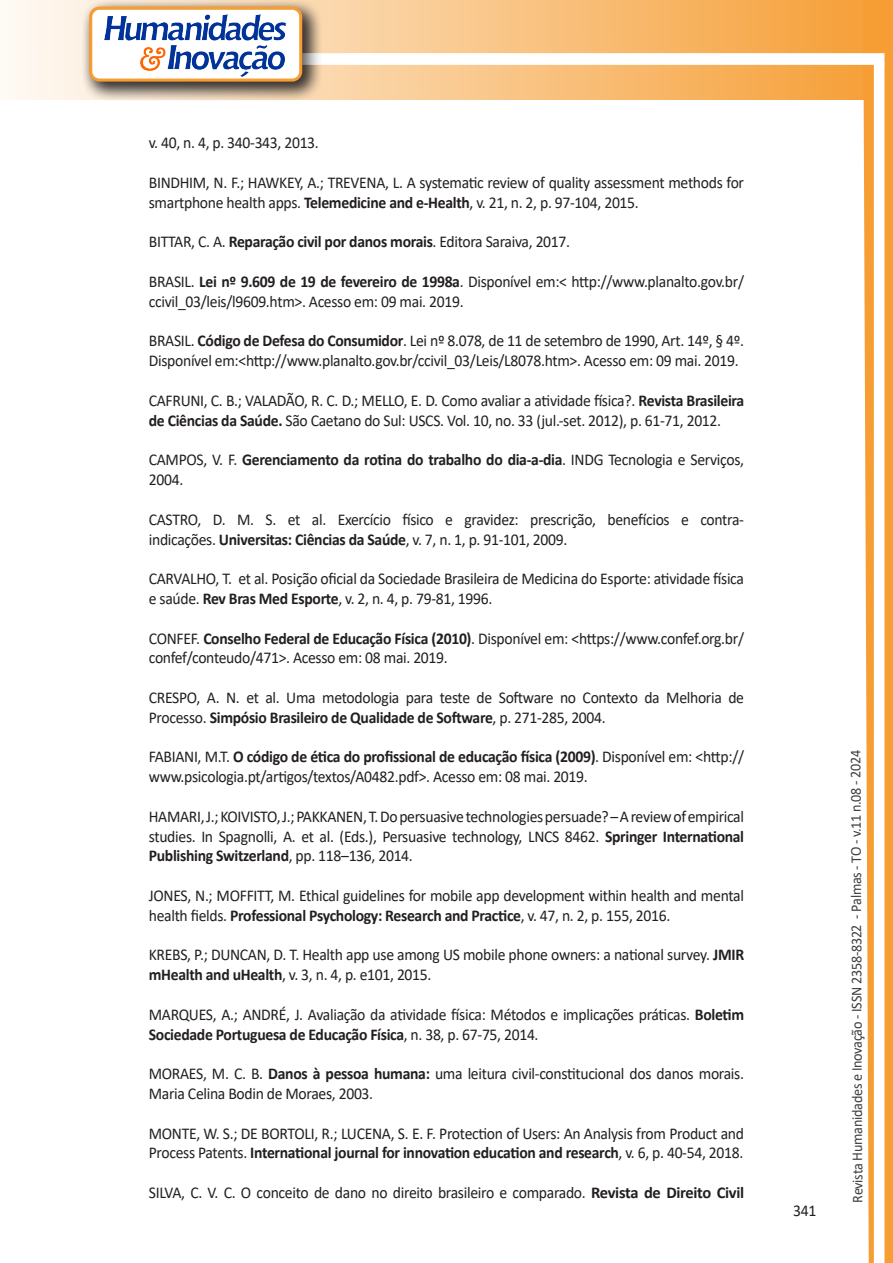
<style>
.page{position:relative;width:893px;height:1263px;background:#fff}
.page>*{position:absolute;margin:0;border:0;box-sizing:border-box;transform-origin:0 0}
.texto{font:16.5px/19.8px "Calibri";letter-spacing:-.02em;color:#231f20;scale:.95 1}
.texto-2{font:700 16.5px/19.8px "Calibri";letter-spacing:-.02em;color:#231f20;scale:.95 1}
.t1{font:15px "Calibri";letter-spacing:-.025em;color:#3e3e3f;scale:.95 1}
.s1{font-weight:700}
.s2{font-weight:400}
</style>
<div class="page">
<svg style="left:5px;top:0;width:858px;height:100px;background:#f9c484"></svg>
<div style="left:302px;top:53px;width:582px;height:12px;background:#fff;border:2px solid #fff"></div>
<svg style="left:863px;top:0;width:30px;height:1263px"></svg>
<div style="left:81px;top:0;width:241px;height:102px;background:#231f20;opacity:.75"></div>
<div style="left:91px;top:8px;width:210px;height:72px;background:#fff;border-radius:9px"></div>
<img style="left:104px;top:14px;width:181px;height:62px">
<div style="left:89px;top:7px;width:213px;height:75px;border:3px solid #f69e34;border-radius:9px"></div>
<p class="texto" style="left:149px;top:133px;width:181px">v. 40, n. 4, p. 340-343, 2013.</p>
<p class="texto" style="left:149px;top:172px;width:628px">BINDHIM, N. F.; HAWKEY, A.; TREVENA, L. A systematic review of quality assessment methods for smartphone health apps. <span class="s1">Telemedicine and e-Health</span>, v. 21, n. 2, p. 97-104, 2015.</p>
<p class="texto" style="left:149px;top:232px;width:445px">BITTAR, C. A. <span class="s1">Reparação civil por danos morais</span>. Editora Saraiva, 2017.</p>
<p class="texto" style="left:149px;top:271px;width:628px">BRASIL. <span class="s1">Lei nº 9.609 de 19 de fevereiro de 1998a</span>. Disponível em:&lt; http://www.planalto.gov.br/ ccivil_03/leis/l9609.htm&gt;. Acesso em: 09 mai. 2019.</p>
<p class="texto" style="left:149px;top:331px;width:628px">BRASIL. <span class="s1">Código de Defesa do Consumidor</span>. Lei nº 8.078, de 11 de setembro de 1990, Art. 14º, § 4º.<br>Disponível em:&lt;http://www.planalto.gov.br/ccivil_03/Leis/L8078.htm&gt;. Acesso em: 09 mai. 2019.</p>
<p class="texto" style="left:149px;top:390px;width:628px">CAFRUNI, C. B.; VALADÃO, R. C. D.; MELLO, E. D. Como avaliar a atividade física?. <span class="s1">Revista Brasileira de Ciências da Saúde.</span> São Caetano do Sul: USCS. Vol. 10, no. 33 (jul.-set. 2012), p. 61-71, 2012.</p>
<p class="texto-2" style="left:149px;top:450px;width:628px"><span class="s2">CAMPOS, V. F.</span> Gerenciamento da rotina do trabalho do dia-a-dia<span class="s2">. INDG Tecnologia e Serviços,<br>2004.</span></p>
<p class="texto" style="left:149px;top:509px;width:628px">CASTRO, D. M. S. et al. Exercício físico e gravidez: prescrição, benefícios e contra&shy;indicações. <span class="s1">Universitas: Ciências da Saúde</span>, v. 7, n. 1, p. 91-101, 2009.</p>
<p class="texto" style="left:149px;top:568px;width:628px">CARVALHO, T. et al. Posição oficial da Sociedade Brasileira de Medicina do Esporte: atividade física e saúde. <span class="s1">Rev Bras Med Esporte</span>, v. 2, n. 4, p. 79-81, 1996.</p>
<p class="texto" style="left:149px;top:628px;width:628px">CONFEF. <span class="s1">Conselho Federal de Educação Física (2010)</span>. Disponível em: &lt;https://www.confef.org.br/ confef/conteudo/471&gt;. Acesso em: 08 mai. 2019.</p>
<p class="texto" style="left:149px;top:687px;width:628px">CRESPO, A. N. et al. Uma metodologia para teste de Software no Contexto da Melhoria de<br>Processo. <span class="s1">Simpósio Brasileiro de Qualidade de Software</span>, p. 271-285, 2004.</p>
<p class="texto" style="left:149px;top:746px;width:628px">FABIANI, M.T. <span class="s1">O código de ética do profissional de educação física (2009)</span>. Disponível em: &lt;http:// www.psicologia.pt/artigos/textos/A0482.pdf&gt;. Acesso em: 08 mai. 2019.</p>
<p class="texto" style="left:149px;top:806px;width:628px;text-align:justify">HAMARI, J.; KOIVISTO, J.; PAKKANEN, T. Do persuasive technologies persuade? – A review of empirical studies. In Spagnolli, A. et al. (Eds.), Persuasive technology, LNCS 8462. <span class="s1">Springer International Publishing Switzerland</span>, pp. 118–136, 2014.</p>
<p class="texto" style="left:149px;top:885px;width:628px">JONES, N.; MOFFITT, M. Ethical guidelines for mobile app development within health and mental health fields. <span class="s1">Professional Psychology: Research and Practice</span>, v. 47, n. 2, p. 155, 2016.</p>
<p class="texto" style="left:149px;top:944px;width:628px">KREBS, P.; DUNCAN, D. T. Health app use among US mobile phone owners: a national survey. <span class="s1">JMIR mHealth and uHealth</span>, v. 3, n. 4, p. e101, 2015.</p>
<p class="texto" style="left:149px;top:1004px;width:628px">MARQUES, A.; ANDRÉ, J. Avaliação da atividade física: Métodos e implicações práticas. <span class="s1">Boletim<br>Sociedade Portuguesa de Educação Física</span>, n. 38, p. 67-75, 2014.</p>
<p class="texto" style="left:149px;top:1063px;width:628px">MORAES, M. C. B. <span class="s1">Danos à pessoa humana:</span> uma leitura civil-constitucional dos danos morais.<br>Maria Celina Bodin de Moraes, 2003.</p>
<p class="texto" style="left:149px;top:1123px;width:628px">MONTE, W. S.; DE BORTOLI, R.; LUCENA, S. E. F. Protection of Users: An Analysis from Product and<br>Process Patents. <span class="s1">International journal for innovation education and research</span>, v. 6, p. 40-54, 2018.</p>
<p class="texto" style="left:149px;top:1182px;width:628px">SILVA, C. V. C. O conceito de dano no direito brasileiro e comparado. <span class="s1">Revista de Direito Civil</span></p>
<p class="texto" style="left:793px;top:1200px;width:26px">341</p>
<p class="t1" style="left:846px;top:1203px;width:478px;rotate:-90deg">Revista Humanidades e Inovação - ISSN 2358-8322 - Palmas - TO - v.11 n.08 - 2024</p>
</div>
